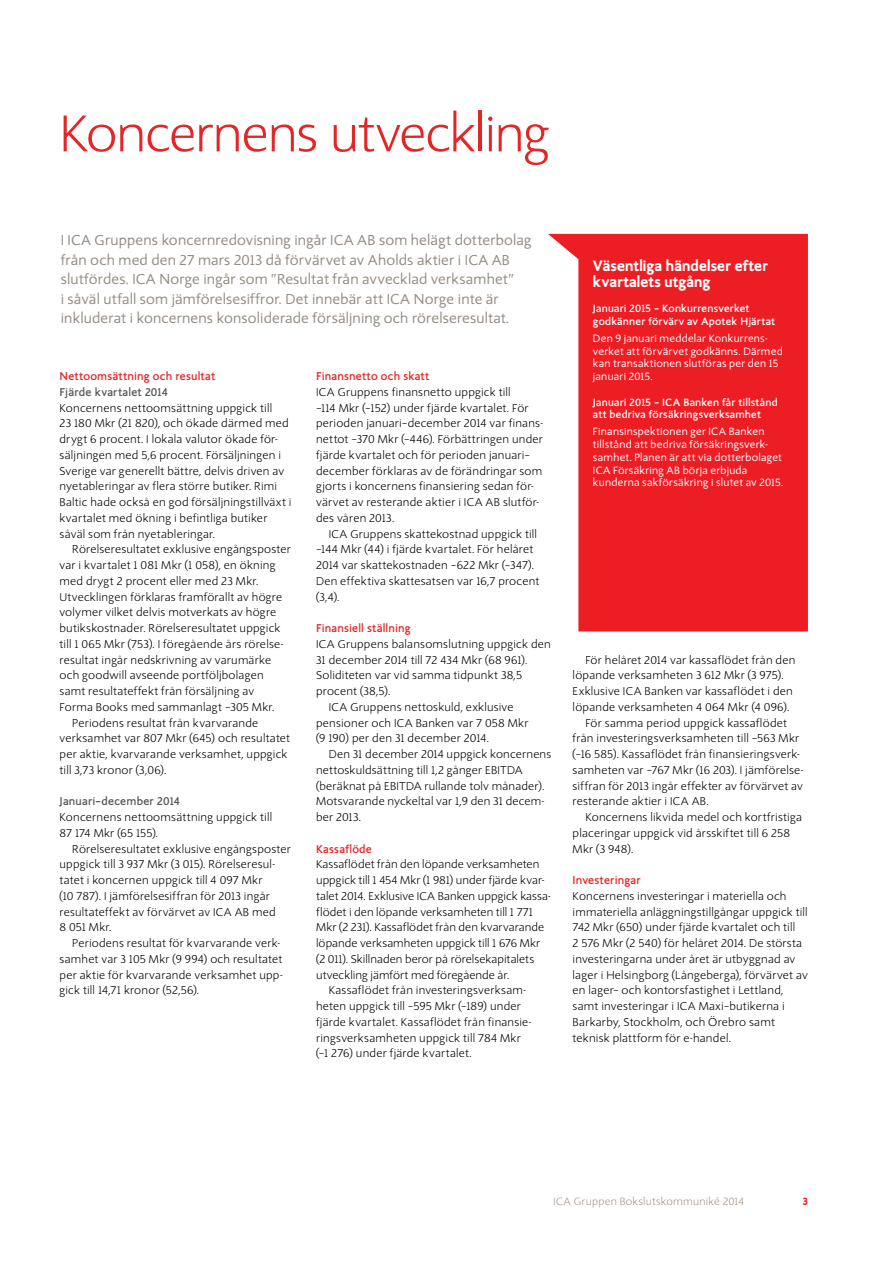
<style>
.page{position:relative;width:893px;height:1263px;background:#fff}
.page>*{position:absolute;margin:0;border:0;box-sizing:border-box;transform-origin:0 0}
.t1{font:300 51px "ICA Sans Serif";letter-spacing:-.03em;color:#e32729}
.t2{font:900 15px/15.8px "ICA Sans Serif";letter-spacing:.005em;color:#fff}
.t3{font:14.25px/19.5px "ICA Sans Serif";letter-spacing:.01em;color:#948c84}
.t4{font:300 11.25px/15.8px "ICA Sans Serif";letter-spacing:.015em;color:#000}
.t5{font:700 11.25px "ICA Sans Serif";letter-spacing:.01em;color:#e32729}
.t6{font:700 11.25px "ICA Sans Serif";letter-spacing:.01em;color:#58595b}
.t7{font:10.5px/12.8px "ICA Sans Serif";letter-spacing:.025em;color:#fff}
.t8{font:700 10.5px/12.8px "ICA Sans Serif";letter-spacing:.01em;color:#fff}
.t9{font:300 10.5px "ICA Sans Serif";letter-spacing:.02em;color:#a2958a}
.t10{font:900 10.5px "ICA Sans Serif";color:#ed1d24}
</style>
<div class="page">
<svg style="left:548px;top:234px;width:260px;height:397px;background:#ef383e"></svg>
<h1 class="t1" style="left:60px;top:103px;width:492px">Koncernens utveckling</h1>
<p class="t3" style="left:61px;top:231px;width:472px">I ICA Gruppens koncernredovisning ingår ICA AB som helägt dotterbolag från och med den 27 mars 2013 då förvärvet av Aholds aktier i ICA AB slutfördes. ICA Norge ingår som ”Resultat från avvecklad verksamhet”<br>i såväl utfall som jämförelsesiffror. Det innebär att ICA Norge inte är inkluderat i koncernens konsoliderade försäljning och rörelseresultat.</p>
<p class="t5" style="left:60px;top:369px;width:157px">Nettoomsättning och resultat</p>
<p class="t6" style="left:60px;top:385px;width:110px">Fjärde kvartalet 2014</p>
<p class="t4" style="left:60px;top:400px;width:233px">Koncernens nettoomsättning uppgick till<br>23 180 Mkr (21 820), och ökade därmed med drygt 6 procent. I lokala valutor ökade för&shy;säljningen med 5,6 procent. Försäljningen i Sverige var generellt bättre, delvis driven av nyetableringar av flera större butiker. Rimi Baltic hade också en god försäljningstillväxt i kvartalet med ökning i befintliga butiker såväl som från nyetableringar.</p>
<p class="t4" style="left:72px;top:542px;width:220px">Rörelseresultatet exklusive engångsposter</p>
<p class="t4" style="left:60px;top:557px;width:218px">var i kvartalet 1 081 Mkr (1 058), en ökning</p>
<p class="t4" style="left:60px;top:573px;width:200px">med drygt 2 procent eller med 23 Mkr.</p>
<p class="t4" style="left:60px;top:589px;width:224px">Utvecklingen förklaras framförallt av högre</p>
<p class="t4" style="left:60px;top:605px;width:218px">volymer vilket delvis motverkats av högre</p>
<p class="t4" style="left:60px;top:620px;width:223px">butikskostnader. Rörelseresultatet uppgick</p>
<p class="t4" style="left:60px;top:636px;width:224px">till 1 065 Mkr (753). I föregående års rörelse-</p>
<p class="t4" style="left:60px;top:652px;width:213px">resultat ingår nedskrivning av varumärke</p>
<p class="t4" style="left:60px;top:668px;width:206px">och goodwill avseende portföljbolagen</p>
<p class="t4" style="left:60px;top:683px;width:196px">samt resultateffekt från försäljning av</p>
<p class="t4" style="left:60px;top:699px;width:216px">Forma Books med sammanlagt –305 Mkr.</p>
<p class="t4" style="left:72px;top:715px;width:188px">Periodens resultat från kvarvarande</p>
<p class="t4" style="left:60px;top:731px;width:232px">verksamhet var 807 Mkr (645) och resultatet</p>
<p class="t4" style="left:60px;top:746px;width:230px">per aktie, kvarvarande verksamhet, uppgick</p>
<p class="t4" style="left:60px;top:762px;width:108px">till 3,73 kronor (3,06).</p>
<p class="t6" style="left:60px;top:794px;width:122px">Januari–december 2014</p>
<p class="t4" style="left:60px;top:809px;width:214px">Koncernens nettoomsättning uppgick till<br>87 174 Mkr (65 155).</p>
<p class="t4" style="left:60px;top:841px;width:233px;text-indent:13px">Rörelseresultatet exklusive engångsposter uppgick till 3 937 Mkr (3 015). Rörelseresul&shy;tatet i koncernen uppgick till 4 097 Mkr<br>(10 787). I jämförelsesiffran för 2013 ingår resultateffekt av förvärvet av ICA AB med<br>8 051 Mkr.</p>
<p class="t4" style="left:60px;top:935px;width:225px;text-indent:13px">Periodens resultat för kvarvarande verk&shy;samhet var 3 105 Mkr (9 994) och resultatet per aktie för kvarvarande verksamhet upp&shy;gick till 14,71 kronor (52,56).</p>
<p class="t5" style="left:316px;top:369px;width:115px">Finansnetto och skatt</p>
<p class="t4" style="left:316px;top:384px;width:228px">ICA Gruppens finansnetto uppgick till<br>–114 Mkr (–152) under fjärde kvartalet. För perioden januari–december 2014 var finans&shy;nettot –370 Mkr (–446). Förbättringen under fjärde kvartalet och för perioden januari– december förklaras av de förändringar som gjorts i koncernens finansiering sedan för&shy;värvet av resterande aktier i ICA AB slutför&shy;des våren 2013.</p>
<p class="t4" style="left:316px;top:526px;width:225px;text-indent:13px">ICA Gruppens skattekostnad uppgick till –144 Mkr (44) i fjärde kvartalet. För helåret 2014 var skattekostnaden –622 Mkr (–347).<br>Den effektiva skattesatsen var 16,7 procent (3,4).</p>
<p class="t5" style="left:316px;top:621px;width:96px">Finansiell ställning</p>
<p class="t4" style="left:316px;top:636px;width:236px">ICA Gruppens balansomslutning uppgick den</p>
<p class="t4" style="left:316px;top:652px;width:213px">31 december 2014 till 72 434 Mkr (68 961).</p>
<p class="t4" style="left:316px;top:668px;width:208px">Soliditeten var vid samma tidpunkt 38,5</p>
<p class="t4" style="left:316px;top:683px;width:76px">procent (38,5).</p>
<p class="t4" style="left:329px;top:699px;width:186px">ICA Gruppens nettoskuld, exklusive</p>
<p class="t4" style="left:316px;top:715px;width:214px">pensioner och ICA Banken var 7 058 Mkr</p>
<p class="t4" style="left:316px;top:731px;width:175px">(9 190) per den 31 december 2014.</p>
<p class="t4" style="left:329px;top:746px;width:224px">Den 31 december 2014 uppgick koncernens</p>
<p class="t4" style="left:316px;top:762px;width:208px">nettoskuldsättning till 1,2 gånger EBITDA</p>
<p class="t4" style="left:316px;top:778px;width:230px">(beräknat på EBITDA rullande tolv månader).</p>
<p class="t4" style="left:316px;top:794px;width:230px">Motsvarande nyckeltal var 1,9 den 31 decem-</p>
<p class="t4" style="left:316px;top:809px;width:47px">ber 2013.</p>
<p class="t5" style="left:316px;top:842px;width:58px">Kassaflöde</p>
<p class="t4" style="left:316px;top:857px;width:225px">Kassaflödet från den löpande verksamheten</p>
<p class="t4" style="left:316px;top:872px;width:230px">uppgick till 1 454 Mkr (1 981) under fjärde kvar-</p>
<p class="t4" style="left:316px;top:888px;width:235px">talet 2014. Exklusive ICA Banken uppgick kassa-</p>
<p class="t4" style="left:316px;top:904px;width:219px">flödet i den löpande verksamheten till 1 771</p>
<p class="t4" style="left:316px;top:920px;width:230px">Mkr (2 231). Kassaflödet från den kvarvarande</p>
<p class="t4" style="left:316px;top:935px;width:226px">löpande verksamheten uppgick till 1 676 Mkr</p>
<p class="t4" style="left:316px;top:951px;width:220px">(2 011). Skillnaden beror på rörelsekapitalets</p>
<p class="t4" style="left:316px;top:967px;width:195px">utveckling jämfört med föregående år.</p>
<p class="t4" style="left:329px;top:983px;width:199px">Kassaflödet från investeringsverksam-</p>
<p class="t4" style="left:316px;top:998px;width:206px">heten uppgick till –595 Mkr (–189) under</p>
<p class="t4" style="left:316px;top:1014px;width:217px">fjärde kvartalet. Kassaflödet från finansie-</p>
<p class="t4" style="left:316px;top:1030px;width:206px">ringsverksamheten uppgick till 784 Mkr</p>
<p class="t4" style="left:316px;top:1046px;width:157px">(–1 276) under fjärde kvartalet.</p>
<h2 class="t2" style="left:593px;top:258px;width:176px">Väsentliga händelser efter kvartalets utgång</h2>
<p class="t8" style="left:593px;top:302px;width:184px">Januari 2015 – Konkurrensverket godkänner förvärv av Apotek Hjärtat</p>
<p class="t7" style="left:593px;top:332px;width:191px">Den 9 januari meddelar Konkurrens&shy;verket att förvärvet godkänns. Därmed kan transaktionen slutföras per den 15 januari 2015.</p>
<p class="t8" style="left:593px;top:396px;width:186px">Januari 2015 – ICA Banken får tillstånd att bedriva försäkringsverksamhet</p>
<p class="t7" style="left:593px;top:425px;width:192px">Finansinspektionen ger ICA Banken tillstånd att bedriva försäkringsverk&shy;samhet. Planen är att via dotterbolaget ICA Försäkring AB börja erbjuda kunderna sakförsäkring i slutet av 2015.</p>
<p class="t4" style="left:585px;top:652px;width:212px">För helåret 2014 var kassaflödet från den</p>
<p class="t4" style="left:573px;top:668px;width:213px">löpande verksamheten 3 612 Mkr (3 975).</p>
<p class="t4" style="left:573px;top:683px;width:222px">Exklusive ICA Banken var kassaflödet i den</p>
<p class="t4" style="left:573px;top:699px;width:218px">löpande verksamheten 4 064 Mkr (4 096).</p>
<p class="t4" style="left:585px;top:715px;width:203px">För samma period uppgick kassaflödet</p>
<p class="t4" style="left:573px;top:731px;width:228px">från investeringsverksamheten till –563 Mkr</p>
<p class="t4" style="left:573px;top:746px;width:229px">(–16 585). Kassaflödet från finansieringsverk-</p>
<p class="t4" style="left:573px;top:762px;width:233px">samheten var –767 Mkr (16 203). I jämförelse-</p>
<p class="t4" style="left:573px;top:778px;width:232px">siffran för 2013 ingår effekter av förvärvet av</p>
<p class="t4" style="left:573px;top:794px;width:138px">resterande aktier i ICA AB.</p>
<p class="t4" style="left:585px;top:809px;width:218px">Koncernens likvida medel och kortfristiga</p>
<p class="t4" style="left:573px;top:825px;width:219px">placeringar uppgick vid årsskiftet till 6 258</p>
<p class="t4" style="left:573px;top:841px;width:62px">Mkr (3 948).</p>
<p class="t5" style="left:573px;top:873px;width:70px">Investeringar</p>
<p class="t4" style="left:573px;top:888px;width:237px">Koncernens investeringar i materiella och immateriella anläggningstillgångar uppgick till 742 Mkr (650) under fjärde kvartalet och till<br>2 576 Mkr (2 540) för helåret 2014. De största investeringarna under året är utbyggnad av lager i Helsingborg (Långeberga), förvärvet av en lager– och kontorsfastighet i Lettland, samt investeringar i ICA Maxi–butikerna i Barkarby, Stockholm, och Örebro samt teknisk plattform för e-handel.</p>
<p class="t9" style="left:554px;top:1195px;width:192px">ICA Gruppen Bokslutskommuniké 2014</p>
<p class="t10" style="left:803px;top:1195px;width:7px">3</p>
</div>
